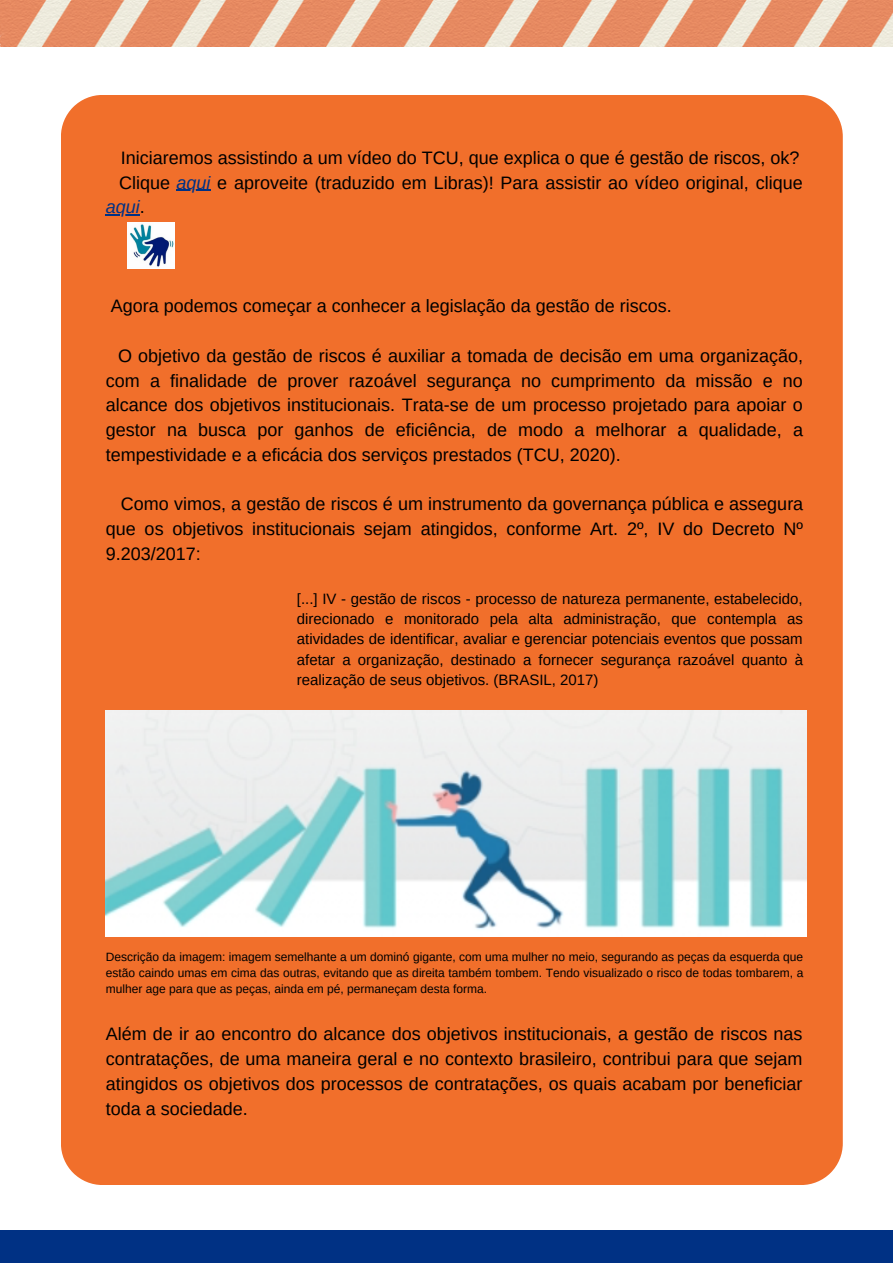
<style>
.page{position:relative;width:893px;height:1264px;background:#fff}
.page>*{position:absolute;margin:0;border:0;box-sizing:border-box;transform-origin:0 0}
.t1{font:18px/24.8px "Arimo";color:#000;text-align:justify}
.t2{font:15px/20.2px "Arimo";color:#000;text-align:justify}
.t3{font:12px/16px "Arimo";color:#000;text-align:justify}
.s1{font-style:italic;color:#003184}
</style>
<div class="page">
<div style="left:0;top:1230px;width:892px;height:32px;background:#003184"></div>
<img style="left:0;top:0;width:892px;height:47px">
<div style="left:61px;top:95px;width:781px;height:1089px;background:#f16f2b"></div>
<img style="left:127px;top:222px;width:48px;height:47px">
<img style="left:106px;top:710px;width:700px;height:226px">
<hr style="left:176px;top:190px;width:34px;height:1px;background:#003184">
<hr style="left:106px;top:214px;width:34px;height:1px;background:#003184">
<p class="t1" style="left:121px;top:145px;width:680px">Iniciaremos assistindo a um vídeo do TCU, que explica o que é gestão de riscos, ok?</p>
<p class="t1" style="left:106px;top:170px;width:698px;text-indent:13px">Clique <span class="s1">aqui</span> e aproveite (traduzido em Libras)! Para assistir ao vídeo original, clique <span class="s1">aqui</span>.</p>
<p class="t1" style="left:111px;top:294px;width:562px">Agora podemos começar a conhecer a legislação da gestão de riscos.</p>
<p class="t1" style="left:106px;top:343px;width:698px;text-indent:12px">O objetivo da gestão de riscos é auxiliar a tomada de decisão em uma organização, com a finalidade de prover razoável segurança no cumprimento da missão e no alcance dos objetivos institucionais. Trata-se de um processo projetado para apoiar o gestor na busca por ganhos de eficiência, de modo a melhorar a qualidade, a tempestividade e a eficácia dos serviços prestados (TCU, 2020).</p>
<p class="t1" style="left:106px;top:491px;width:699px;text-indent:15px">Como vimos, a gestão de riscos é um instrumento da governança pública e assegura que os objetivos institucionais sejam atingidos, conforme Art. 2º, IV do Decreto Nº 9.203/2017:</p>
<p class="t2" style="left:297px;top:588px;width:507px">[...] IV - gestão de riscos - processo de natureza permanente, estabelecido, direcionado e monitorado pela alta administração, que contempla as atividades de identificar, avaliar e gerenciar potenciais eventos que possam afetar a organização, destinado a fornecer segurança razoável quanto à realização de seus objetivos. (BRASIL, 2017)</p>
<p class="t3" style="left:106px;top:949px;width:699px">Descrição da imagem: imagem semelhante a um dominó gigante, com uma mulher no meio, segurando as peças da esquerda que estão caindo umas em cima das outras, evitando que as direita também tombem. Tendo visualizado o risco de todas tombarem, a mulher age para que as peças, ainda em pé, permaneçam desta forma.</p>
<p class="t1" style="left:106px;top:1021px;width:698px">Além de ir ao encontro do alcance dos objetivos institucionais, a gestão de riscos nas contratações, de uma maneira geral e no contexto brasileiro, contribui para que sejam atingidos os objetivos dos processos de contratações, os quais acabam por beneficiar toda a sociedade.</p>
</div>
